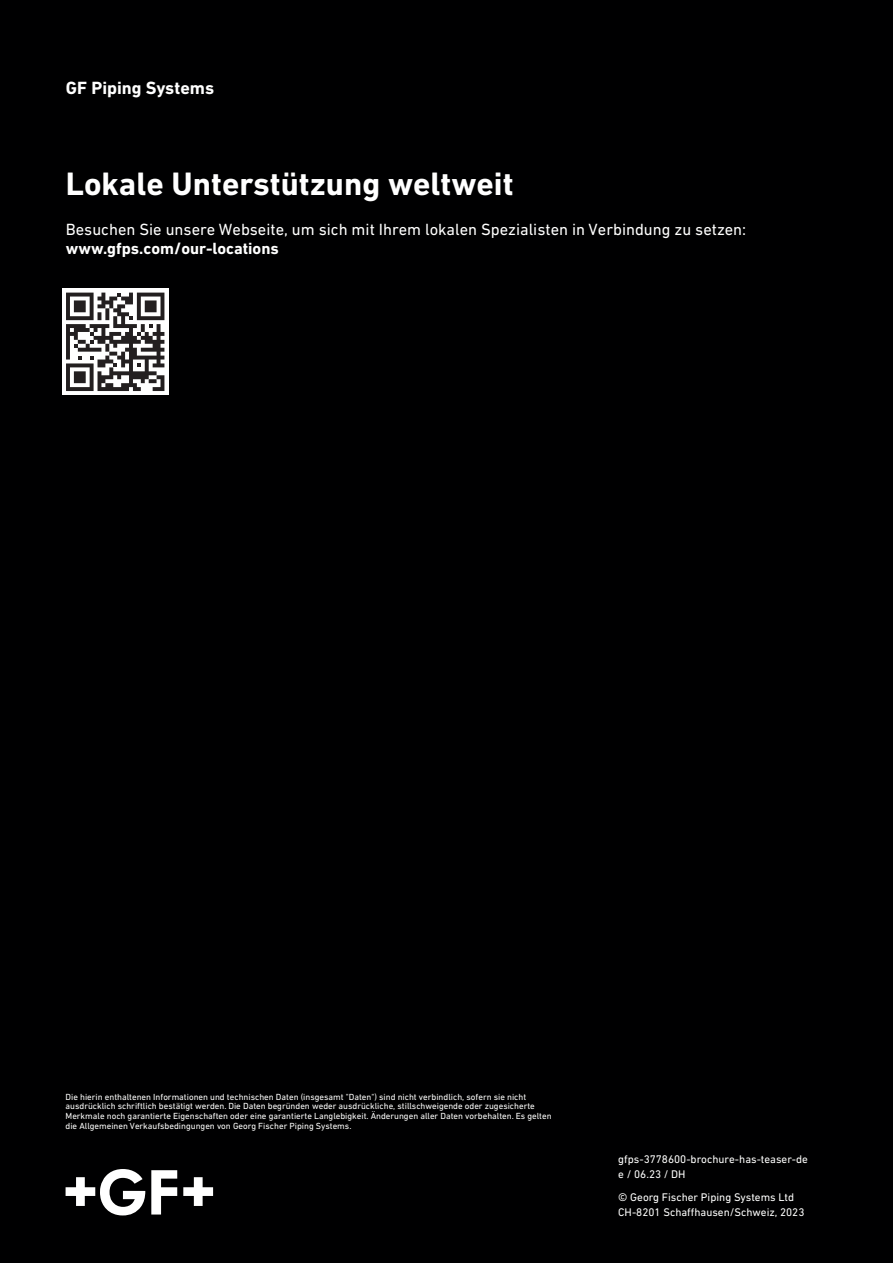
<style>
.page{position:relative;width:893px;height:1263px;background:#000001}
.page>*{position:absolute;margin:0;border:0;box-sizing:border-box;transform-origin:0 0}
.t1{font:700 33px "DIN Next W1 G";color:#fff}
.t2{font:700 18px "DIN Next W1 G";color:#fff}
.t3{font:16.5px "DIN Next W1 G";color:#fff}
.t4{font:700 16.5px "DIN Next W1 G";color:#fff}
.t5{font:11.25px/15px "DIN Next W1 G";color:#fff}
.t6{font:9px/9.8px "DIN Next W1 G";color:#fff}
</style>
<div class="page">
<svg style="left:66px;top:1169px;width:79px;height:46px"></svg>
<svg style="left:151px;top:1170px;width:26px;height:44px"></svg>
<svg style="left:183px;top:1177px;width:30px;height:29px"></svg>
<div style="left:62px;top:289px;width:106px;height:106px;background:#fff"></div>
<svg style="left:66px;top:293px;width:98px;height:98px"></svg>
<h2 class="t2" style="left:66px;top:77px;width:150px">GF Piping Systems</h2>
<h1 class="t1" style="left:66px;top:164px;width:449px">Lokale Unterstützung weltweit</h1>
<h3 class="t3" style="left:66px;top:220px;width:682px">Besuchen Sie unsere Webseite, um sich mit Ihrem lokalen Spezialisten in Verbindung zu setzen:</h3>
<h3 class="t4" style="left:66px;top:239px;width:214px">www.gfps.com/our-locations</h3>
<p class="t6" style="left:66px;top:1091px;width:488px">Die hierin enthaltenen Informationen und technischen Daten (insgesamt "Daten") sind nicht verbindlich, sofern sie nicht ausdrücklich schriftlich bestätigt werden. Die Daten begründen weder ausdrückliche, stillschweigende oder zugesicherte Merkmale noch garantierte Eigenschaften oder eine garantierte Langlebigkeit. Änderungen aller Daten vorbehalten. Es gelten die Allgemeinen Verkaufsbedingungen von Georg Fischer Piping Systems.</p>
<p class="t5" style="left:618px;top:1151px;width:191px">gfps-3778600-brochure-has-teaser-de e / 06.23 / DH</p>
<p class="t5" style="left:618px;top:1189px;width:188px">© Georg Fischer Piping Systems Ltd<br>CH-8201 Schaffhausen/Schweiz, 2023</p>
</div>
